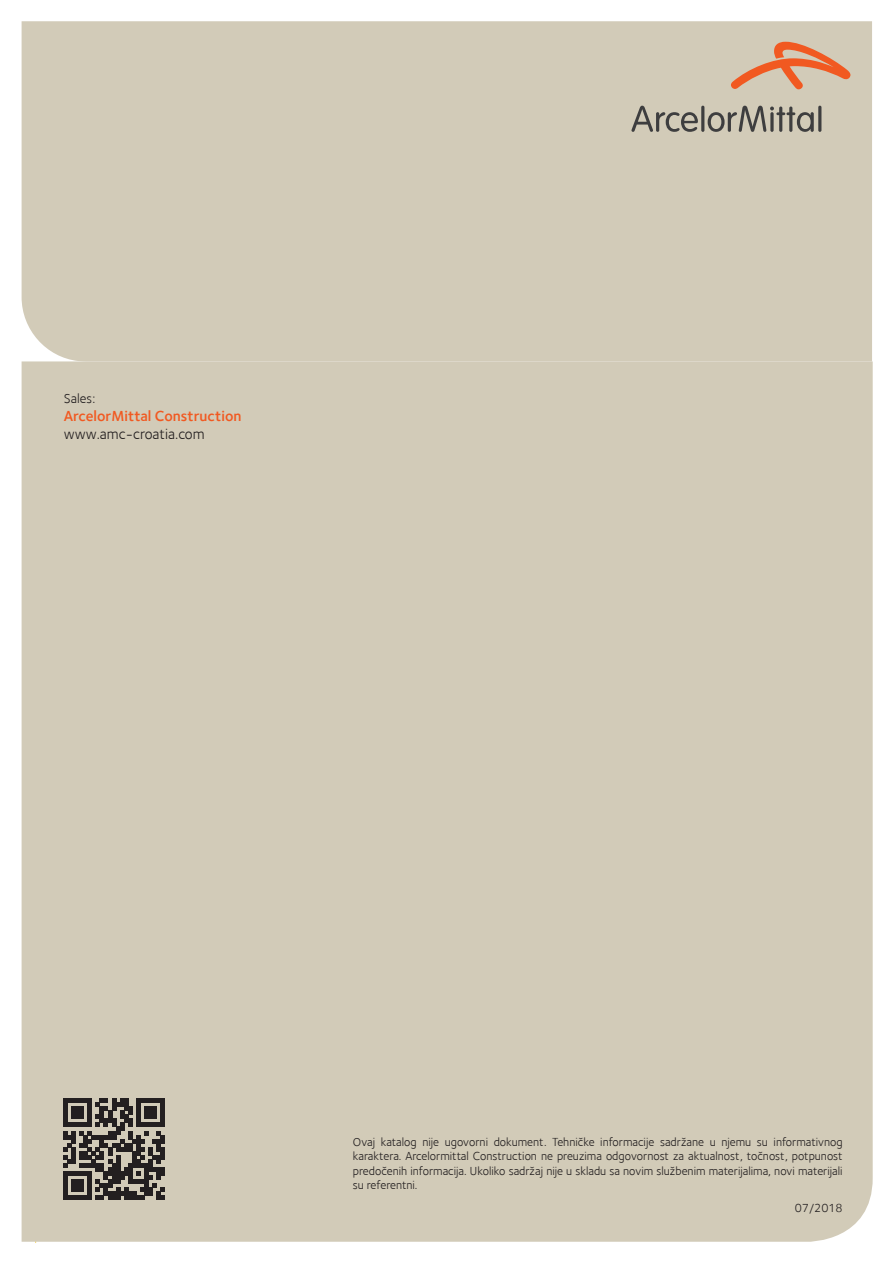
<style>
.page{position:relative;width:893px;height:1263px;background:#fff}
.page>*{position:absolute;margin:0;border:0;box-sizing:border-box;transform-origin:0 0}
.t1{font:15px "Foundry Sterling Demi CE";color:#f15921}
.t2{font:15px "Foundry Sterling Book CE";color:#231f20}
.t3{font:13.5px "Foundry Sterling Book CE";color:#231f20}
.t4{font:12px/14.4px "Foundry Sterling Book CE";color:#231f20;text-align:justify}
</style>
<div class="page">
<div style="left:22px;top:21px;width:850px;height:340px;background:#d2cbb8"></div>
<div style="left:22px;top:361px;width:851px;height:881px;background:#d2cbb8"></div>
<svg style="left:731px;top:42px;width:119px;height:47px;background:#dba789"></svg>
<hr style="left:701px;top:106px;width:3px;height:26px;background:#3e3e3f;border-radius:2px">
<svg style="left:631px;top:106px;width:67px;height:26px;background:#a5a093"></svg>
<hr style="left:818px;top:106px;width:3px;height:26px;background:#3e3e3f;border-radius:2px">
<svg style="left:708px;top:106px;width:106px;height:26px;background:#9f9a8e"></svg>
<svg style="left:63px;top:1098px;width:102px;height:102px;background:#67615b"></svg>
<p class="t3" style="left:64px;top:391px;width:33px">Sales:</p>
<p class="t1" style="left:64px;top:407px;width:179px">ArcelorMittal Construction</p>
<p class="t2" style="left:64px;top:425px;width:142px">www.amc‑croatia.com</p>
<p class="t4" style="left:353px;top:1135px;width:491px">Ovaj katalog nije ugovorni dokument. Tehničke informacije sadržane u njemu su informativnog karaktera. Arcelormittal Construction ne preuzima odgovornost za aktualnost, točnost, potpunost predočenih informacija. Ukoliko sadržaj nije u skladu sa novim službenim materijalima, novi materijali su referentni.</p>
<p class="t4" style="left:795px;top:1201px;width:49px">07/2018</p>
</div>
